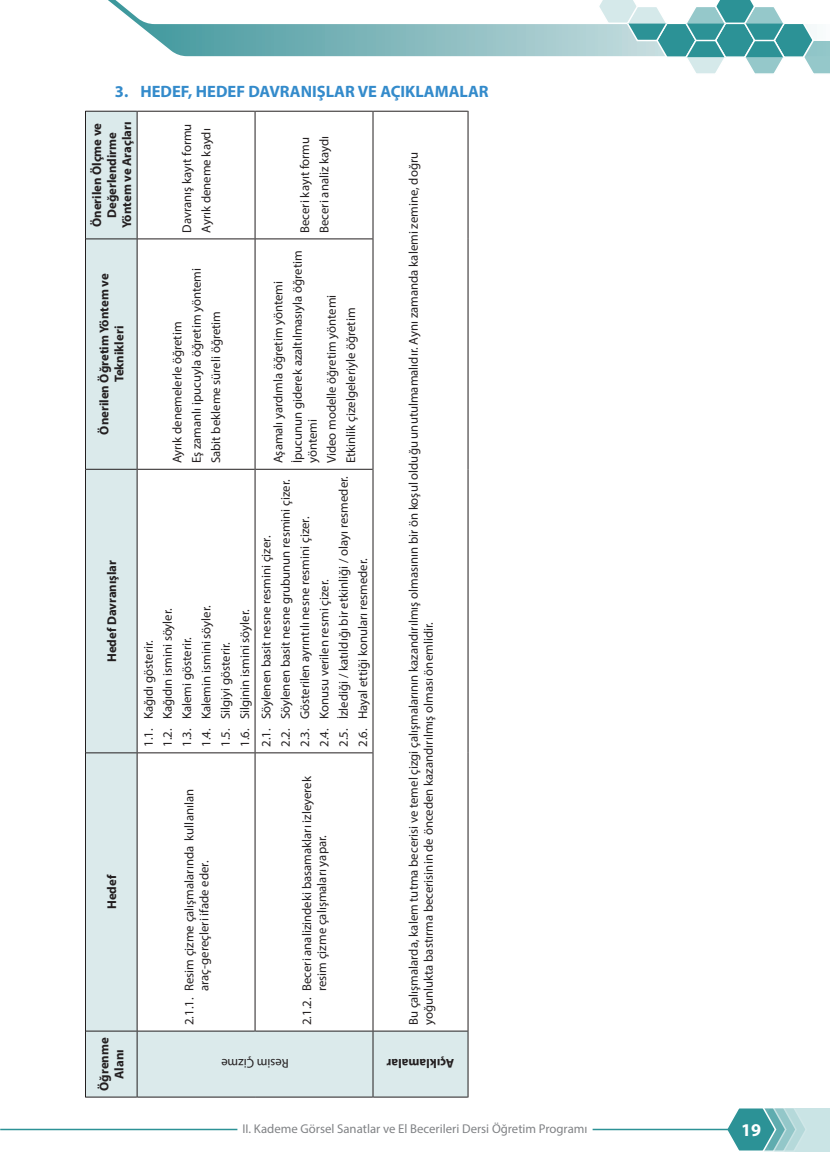
<style>
.page{position:relative;width:830px;height:1170px;background:#fff}
.page>*{position:absolute;margin:0;border:0;box-sizing:border-box;transform-origin:0 0}
.t1{font:700 18px "Myriad Pro";color:#fff}
.Başlık_3{font:700 16.5px "Myriad Pro";color:#348bcb}
.t2{font:12.75px/19.2px "Myriad Pro";color:#231f20}
.t3{font:700 12.75px/15px "Myriad Pro";color:#231f20;text-align:center}
.t4{font:12.75px "Myriad Pro";color:#808285}
</style>
<div class="page">
<div style="left:745px;top:1107px;width:84px;height:44px;background:#cae4e5"></div>
<svg style="left:724px;top:1107px;width:82px;height:45px"></svg>
<hr style="left:0;top:1128px;width:729px;height:2px;background:#2c9296">
<svg style="left:108px;top:0;width:489px;height:57px"></svg>
<svg style="left:597px;top:0;width:232px;height:74px"></svg>
<div style="left:237px;top:1117px;width:13px;height:21px;border:12px solid #fff"></div>
<svg style="left:242px;top:923px;width:353px;height:215px"></svg>
<div style="left:579px;top:1120px;width:13px;height:18px;border:12px solid #fff"></div>
<svg style="left:86px;top:112px;width:381px;height:984px"></svg>
<hr style="left:85px;top:1030px;width:1px;height:67px;background:#231f20">
<hr style="left:86px;top:1096px;width:51px;height:1px;background:#231f20">
<hr style="left:85px;top:752px;width:1px;height:278px;background:#231f20">
<hr style="left:86px;top:1030px;width:51px;height:1px;background:#231f20">
<hr style="left:85px;top:469px;width:1px;height:283px;background:#231f20">
<hr style="left:86px;top:752px;width:51px;height:1px;background:#231f20">
<hr style="left:85px;top:239px;width:1px;height:230px;background:#231f20">
<hr style="left:86px;top:469px;width:51px;height:1px;background:#231f20">
<hr style="left:85px;top:111px;width:1px;height:128px;background:#231f20">
<hr style="left:86px;top:238px;width:51px;height:1px;background:#231f20">
<hr style="left:86px;top:111px;width:51px;height:1px;background:#231f20">
<hr style="left:137px;top:1030px;width:1px;height:67px;background:#231f20">
<hr style="left:137px;top:1096px;width:118px;height:1px;background:#231f20">
<hr style="left:255px;top:1096px;width:117px;height:1px;background:#231f20">
<hr style="left:373px;top:1096px;width:94px;height:1px;background:#231f20">
<hr style="left:137px;top:752px;width:1px;height:278px;background:#231f20">
<hr style="left:137px;top:1030px;width:117px;height:1px;background:#231f20">
<hr style="left:137px;top:469px;width:1px;height:283px;background:#231f20">
<hr style="left:137px;top:752px;width:117px;height:1px;background:#231f20">
<hr style="left:137px;top:239px;width:1px;height:230px;background:#231f20">
<hr style="left:137px;top:469px;width:117px;height:1px;background:#231f20">
<hr style="left:137px;top:111px;width:1px;height:128px;background:#231f20">
<hr style="left:137px;top:238px;width:117px;height:1px;background:#231f20">
<hr style="left:137px;top:111px;width:117px;height:1px;background:#231f20">
<hr style="left:254px;top:752px;width:1px;height:279px;background:#231f20">
<hr style="left:255px;top:1030px;width:117px;height:1px;background:#231f20">
<hr style="left:254px;top:469px;width:1px;height:283px;background:#231f20">
<hr style="left:255px;top:752px;width:117px;height:1px;background:#231f20">
<hr style="left:254px;top:239px;width:1px;height:230px;background:#231f20">
<hr style="left:255px;top:469px;width:117px;height:1px;background:#231f20">
<hr style="left:254px;top:111px;width:1px;height:128px;background:#231f20">
<hr style="left:255px;top:238px;width:117px;height:1px;background:#231f20">
<hr style="left:255px;top:111px;width:117px;height:1px;background:#231f20">
<hr style="left:373px;top:1030px;width:94px;height:1px;background:#231f20">
<hr style="left:373px;top:111px;width:94px;height:1px;background:#231f20">
<hr style="left:372px;top:1030px;width:1px;height:67px;background:#231f20">
<hr style="left:372px;top:752px;width:1px;height:278px;background:#231f20">
<hr style="left:372px;top:469px;width:1px;height:283px;background:#231f20">
<hr style="left:372px;top:239px;width:1px;height:230px;background:#231f20">
<hr style="left:372px;top:111px;width:1px;height:128px;background:#231f20">
<hr style="left:467px;top:1030px;width:1px;height:67px;background:#231f20">
<hr style="left:467px;top:752px;width:1px;height:278px;background:#231f20">
<hr style="left:467px;top:469px;width:1px;height:283px;background:#231f20">
<hr style="left:467px;top:239px;width:1px;height:230px;background:#231f20">
<hr style="left:467px;top:111px;width:1px;height:128px;background:#231f20">
<p class="Başlık_3" style="left:115px;top:80px;width:375px">3. HEDEF, HEDEF DAVRANIŞLAR VE AÇIKLAMALAR</p>
<p class="t3" style="left:89px;top:228px;width:108px;rotate:-90deg">Önerilen Ölçme ve<br>Değerlendirme<br>Yöntem ve Araçları</p>
<p class="t3" style="left:96px;top:434px;width:162px;rotate:-90deg">Önerilen Öğretim Yöntem ve<br>Teknikleri</p>
<p class="t3" style="left:104px;top:662px;width:103px;rotate:-90deg">Hedef Davranışlar</p>
<p class="t2" style="left:177px;top:233px;width:111px;rotate:-90deg">Davranış kayıt formu<br>Ayrık deneme kaydı</p>
<p class="t2" style="left:167px;top:463px;width:197px;rotate:-90deg">Ayrık denemelerle öğretim<br>Eş zamanlı ipucuyla öğretim yöntemi<br>Sabit bekleme süreli öğretim</p>
<p class="t2" style="left:138px;top:746px;width:143px;rotate:-90deg">1.1. Kağıdı gösterir.<br>1.2. Kağıdın ismini söyler.<br>1.3. Kalemi gösterir.<br>1.4. Kalemin ismini söyler.<br>1.5. Silgiyi gösterir.<br>1.6. Silginin ismini söyler.</p>
<p class="t2" style="left:295px;top:233px;width:99px;rotate:-90deg">Beceri kayıt formu<br>Beceri analiz kaydı</p>
<p class="t2" style="left:268px;top:463px;width:214px;rotate:-90deg">Aşamalı yardımla öğretim yöntemi<br>İpucunun giderek azaltılmasıyla öğretim</p>
<p class="t2" style="left:302px;top:463px;width:170px;rotate:-90deg">yöntemi<br>Video modelle öğretim yöntemi<br>Etkinlik çizelgeleriyle öğretim</p>
<p class="t2" style="left:256px;top:746px;width:272px;rotate:-90deg">2.1. Söylenen basit nesne resmini çizer.<br>2.2. Söylenen basit nesne grubunun resmini çizer.<br>2.3. Gösterilen ayrıntılı nesne resmini çizer.<br>2.4. Konusu verilen resmi çizer.<br>2.5. İzlediği / katıldığı bir etkinliği / olayı resmeder.<br>2.6. Hayal ettiği konuları resmeder.</p>
<p class="t3" style="left:104px;top:909px;width:36px;rotate:-90deg">Hedef</p>
<p class="t3" style="left:96px;top:1090px;width:55px;rotate:-90deg">Öğrenme<br>Alanı</p>
<p class="t2" style="left:181px;top:990px;width:203px;line-height:15px;text-indent:-34px;rotate:-90deg">2.1.1. Resim çizme çalışmalarında kullanılan araç-gereçleri ifade eder.</p>
<p class="t2" style="left:289px;top:1073px;width:69px;rotate:-180deg">Resim Çizme</p>
<p class="t2" style="left:299px;top:990px;width:216px;line-height:15px;text-indent:-34px;rotate:-90deg">2.1.2. Beceri analizindeki basamakları izleyerek resim çizme çalışmaları yapar.</p>
<p class="t2" style="left:405px;top:1024px;width:874px;line-height:15px;rotate:-90deg">Bu çalışmalarda, kalem tutma becerisi ve temel çizgi çalışmalarının kazandırılmış olmasının bir ön koşul olduğu unutulmamalıdır. Aynı zamanda kalemi zemine, doğru yoğunlukta bastırma becerisinin de önceden kazandırılmış olması önemlidir.</p>
<p class="t3" style="left:454px;top:1071px;width:69px;rotate:-180deg">Açıklamalar</p>
<p class="t4" style="left:242px;top:1120px;width:346px">II. Kademe Görsel Sanatlar ve El Becerileri Dersi Öğretim Programı</p>
<h1 class="t1" style="left:740px;top:1117px;width:21px">19</h1>
</div>
